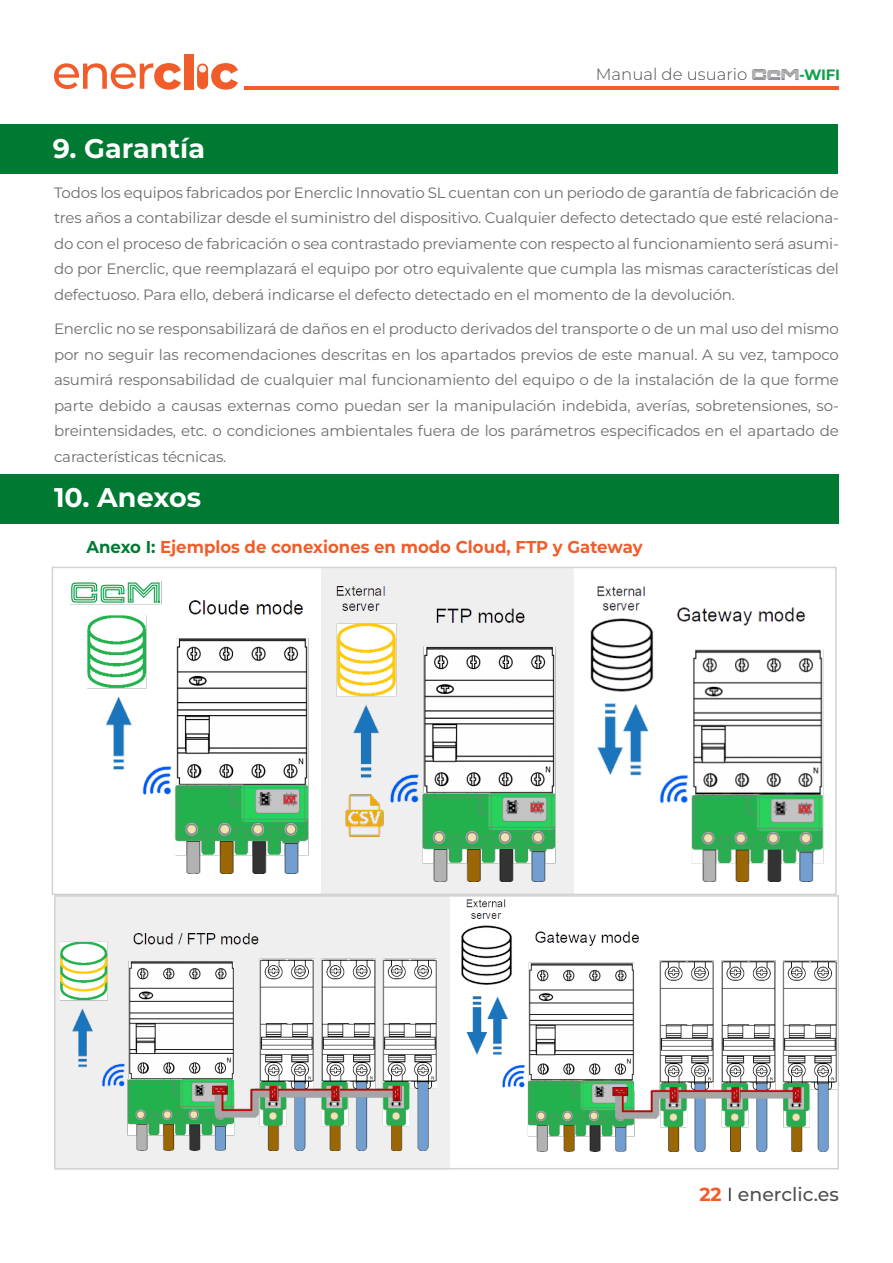
<style>
.page{position:relative;width:893px;height:1263px;background:#fff}
.page>*{position:absolute;margin:0;border:0;box-sizing:border-box;transform-origin:0 0}
.Título{font:700 27px "Montserrat";color:#fff}
.encbezado_enerclic{font:500 18.9px "Montserrat";color:#4e4f50}
.subtitulos{font:700 17.1px "Montserrat";color:#f15d2a;scale:.96 1}
.t1{font:300 16.5px "Montserrat";color:#4e4f50}
.parrafo_ener{font:15px/25.5px "Montserrat";letter-spacing:-.01em;color:#6c6d70;text-align:justify}
.s1{font-family:"Membra";font-weight:400;font-size:15px;color:#6c6d70}
.s2{font-weight:700;font-size:15px;color:#0fa14a}
.s3{color:#007a33}
.s4{font-weight:700;color:#f15d2a}
.s5{font-weight:400;color:#231f20}
</style>
<div class="page">
<div style="left:321px;top:568px;width:252px;height:327px;background:#efeff0"></div>
<div style="left:54px;top:895px;width:396px;height:274px;background:#efeff0"></div>
<div style="left:0;top:124px;width:838px;height:50px;background:#007a33"></div>
<div style="left:0;top:474px;width:839px;height:50px;background:#007a33"></div>
<img style="left:70px;top:582px;width:239px;height:291px">
<img style="left:336px;top:586px;width:220px;height:296px">
<img style="left:590px;top:586px;width:234px;height:296px">
<div style="left:52px;top:567px;width:785px;height:328px;border:2px solid #d1d2d4"></div>
<img style="left:61px;top:933px;width:376px;height:217px">
<img style="left:461px;top:899px;width:375px;height:253px">
<div style="left:54px;top:895px;width:785px;height:274px;border:2px solid #d1d2d4"></div>
<svg style="left:54px;top:63px;width:127px;height:27px"></svg>
<div style="left:184px;top:54px;width:9px;height:35px;background:#f15d2a"></div>
<div style="left:197px;top:63px;width:11px;height:26px;background:#f15d2a;border-radius:5px"></div>
<svg style="left:199px;top:63px;width:39px;height:27px"></svg>
<hr style="left:244px;top:86px;width:595px;height:3px;background:#f15d2a">
<p class="Título" style="left:53px;top:129px;width:154px">9. Garantía</p>
<p class="t1" style="left:596px;top:63px;width:246px">Manual de usuario <span class="s1">CcM</span><span class="s2">-WIFI</span></p>
<p class="parrafo_ener" style="left:54px;top:179px;width:786px">Todos los equipos fabricados por Enerclic Innovatio SL cuentan con un periodo de garantía de fabricación de tres años a contabilizar desde el suministro del dispositivo. Cualquier defecto detectado que esté relaciona&shy;do con el proceso de fabricación o sea contrastado previamente con respecto al funcionamiento será asumi&shy;do por Enerclic, que reemplazará el equipo por otro equivalente que cumpla las mismas características del defectuoso. Para ello, deberá indicarse el defecto detectado en el momento de la devolución.</p>
<p class="parrafo_ener" style="left:54px;top:316px;width:786px">Enerclic no se responsabilizará de daños en el producto derivados del transporte o de un mal uso del mismo por no seguir las recomendaciones descritas en los apartados previos de este manual. A su vez, tampoco asumirá responsabilidad de cualquier mal funcionamiento del equipo o de la instalación de la que forme parte debido a causas externas como puedan ser la manipulación indebida, averías, sobretensiones, so&shy;breintensidades, etc. o condiciones ambientales fuera de los parámetros especificados en el apartado de características técnicas.</p>
<p class="Título" style="left:54px;top:478px;width:149px">10. Anexos</p>
<p class="subtitulos" style="left:86px;top:535px;width:581px"><span class="s3">Anexo I:</span> Ejemplos de conexiones en modo Cloud, FTP y Gateway</p>
<p class="encbezado_enerclic" style="left:699px;top:1181px;width:141px"><span class="s4">22</span> <span class="s5">I</span> enerclic.es</p>
</div>
